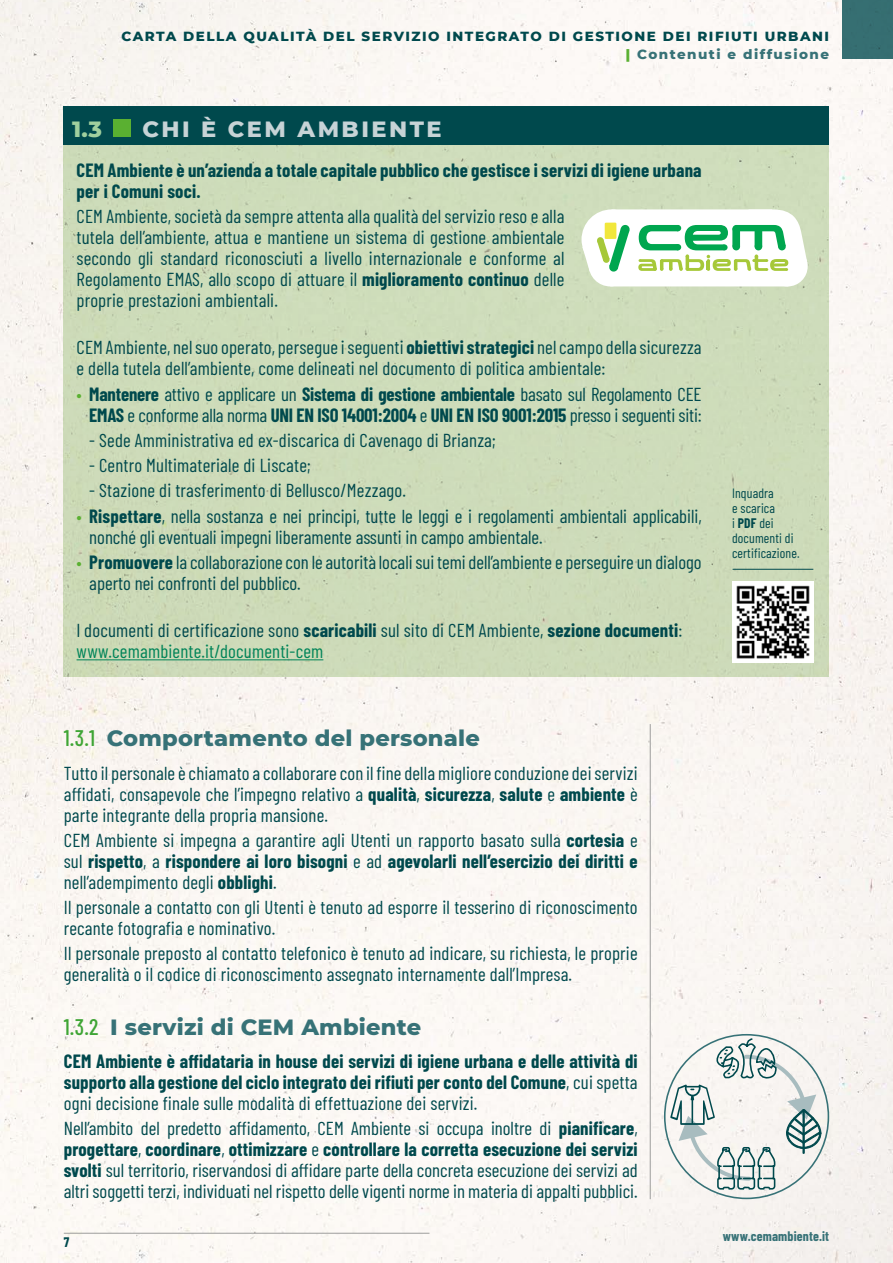
<style>
.page{position:relative;width:893px;height:1263px;background:#faf7f3}
.page>*{position:absolute;margin:0;border:0;box-sizing:border-box;transform-origin:0 0}
.t1{font:800 22.5px "Montserrat";letter-spacing:.01em;color:#377277}
.t2{font:800 22.5px "Montserrat";letter-spacing:.11em;color:#c7d3d6}
.t3{font:800 22.5px "Montserrat";color:#a0cf9e}
.t4{font:18.75px/21px "Barlow Condensed";letter-spacing:.01em;color:#00494d}
.t5{font:700 18.75px/21px "Barlow Condensed";letter-spacing:.01em;color:#00494d}
.t6{font:18.75px/21px "Barlow Condensed";letter-spacing:-.01em;color:#00494d;text-align:right}
.t7{font:800 13.5px/18px "Montserrat";letter-spacing:.11em;color:#00494d;text-align:right}
.t8{font:13.5px/15px "Barlow Condensed";letter-spacing:.01em;color:#00494d}
.t9{font:700 13.5px "Barlow Condensed";letter-spacing:.01em;color:#377277}
.t10{font:700 13.5px "Barlow Condensed";color:#00494d}
.s1{font-weight:900;color:#5ab031}
.s2{color:#377277}
.s3{font-weight:700}
.s4{font-size:18px;color:#5ab031}
.s5{color:#008458}
.s6{font-family:"Barlow Condensed";font-weight:500;color:#3fa535}
.s7{font-weight:400}
</style>
<div class="page">
<div style="left:842px;top:0;width:51px;height:59px;background:#377277"></div>
<hr style="left:64px;top:1233px;width:365px;height:1px;background:#9d9d9c">
<div style="left:64px;top:106px;width:765px;height:571px;background:#cddbba"></div>
<hr style="left:77px;top:659px;width:246px;height:1px;background:#008458">
<div style="left:64px;top:106px;width:765px;height:39px;background:#00494d"></div>
<div style="left:114px;top:120px;width:17px;height:17px;background:#5ab031"></div>
<svg style="left:582px;top:209px;width:225px;height:77px"></svg>
<img style="left:732px;top:581px;width:81px;height:81px">
<hr style="left:732px;top:569px;width:81px;height:1px;background:#00494d">
<hr style="left:650px;top:724px;width:1px;height:475px;background:#9d9d9c">
<svg style="left:670px;top:1037px;width:151px;height:153px"></svg>
<p class="t7" style="left:121px;top:27px;width:709px">CARTA DELLA QUALITÀ DEL SERVIZIO INTEGRATO DI GESTIONE DEI RIFIUTI URBANI <span class="s1">|</span> <span class="s2">Contenuti e diffusione</span></p>
<p class="t3" style="left:72px;top:112px;width:31px">1.3</p>
<p class="t2" style="left:142px;top:112px;width:301px">CHI È CEM AMBIENTE</p>
<p class="t5" style="left:77px;top:158px;width:627px">CEM Ambiente è un’azienda a totale capitale pubblico che gestisce i servizi di igiene urbana per i Comuni soci.</p>
<p class="t4" style="left:77px;top:204px;width:489px;text-align:justify">CEM Ambiente, società da sempre attenta alla qualità del servizio reso e alla tutela dell’ambiente, attua e mantiene un sistema di gestione ambientale secondo gli standard riconosciuti a livello internazionale e conforme al Regolamento EMAS, allo scopo di attuare il <span class="s3">miglioramento continuo</span> delle proprie prestazioni ambientali.</p>
<p class="t4" style="left:77px;top:336px;width:627px">CEM Ambiente, nel suo operato, persegue i seguenti <span class="s3">obiettivi strategici</span> nel campo della sicurezza e della tutela dell’ambiente, come delineati nel documento di politica ambientale:</p>
<p class="t6" style="left:77px;top:382px;width:627px"><span class="s4">•</span> <span class="s3">Mantenere</span> attivo e applicare un <span class="s3">Sistema di gestione ambientale</span> basato sul Regolamento CEE<br><span class="s3">EMAS</span> e conforme alla norma <span class="s3">UNI EN ISO 14001:2004</span> e <span class="s3">UNI EN ISO 9001:2015</span> presso i seguenti siti:</p>
<p class="t4" style="left:89px;top:428px;width:408px">- Sede Amministrativa ed ex-discarica di Cavenago di Brianza;</p>
<p class="t4" style="left:89px;top:454px;width:223px">- Centro Multimateriale di Liscate;</p>
<p class="t4" style="left:89px;top:479px;width:318px">- Stazione di trasferimento di Bellusco/Mezzago.</p>
<p class="t4" style="left:89px;top:504px;width:614px;text-indent:-13px"><span class="s4">•</span> <span class="s3">Rispettare</span>, nella sostanza e nei principi, tutte le leggi e i regolamenti ambientali applicabili, nonché gli eventuali impegni liberamente assunti in campo ambientale.</p>
<p class="t4" style="left:89px;top:550px;width:614px;text-indent:-13px"><span class="s4">•</span> <span class="s3">Promuovere</span> la collaborazione con le autorità locali sui temi dell’ambiente e perseguire un dialogo aperto nei confronti del pubblico.</p>
<p class="t4" style="left:77px;top:619px;width:607px">I documenti di certificazione sono <span class="s3">scaricabili</span> sul sito di CEM Ambiente, <span class="s3">sezione documenti</span>: <span class="s5">www.cemambiente.it/documenti-cem</span></p>
<p class="t8" style="left:732px;top:485px;width:69px">Inquadra<br>e scarica<br>i <span class="s3">PDF</span> dei documenti di certificazione.</p>
<p class="t1" style="left:64px;top:721px;width:418px"><span class="s6">1.3.1</span> Comportamento del personale</p>
<p class="t4" style="left:64px;top:761px;width:575px;text-align:justify">Tutto il personale è chiamato a collaborare con il fine della migliore conduzione dei servizi affidati, consapevole che l’impegno relativo a <span class="s3">qualità</span>, <span class="s3">sicurezza</span>, <span class="s3">salute</span> e <span class="s3">ambiente</span> è parte integrante della propria mansione.</p>
<p class="t4" style="left:64px;top:828px;width:575px;text-align:justify">CEM Ambiente si impegna a garantire agli Utenti un rapporto basato sulla <span class="s3">cortesia</span> e sul <span class="s3">rispetto</span>, a <span class="s3">rispondere ai loro bisogni</span> e ad <span class="s3">agevolarli nell’esercizio dei diritti e </span>nell’adempimento degli <span class="s3">obblighi</span>.</p>
<p class="t4" style="left:64px;top:895px;width:575px">Il personale a contatto con gli Utenti è tenuto ad esporre il tesserino di riconoscimento recante fotografia e nominativo.</p>
<p class="t4" style="left:64px;top:942px;width:575px">Il personale preposto al contatto telefonico è tenuto ad indicare, su richiesta, le proprie generalità o il codice di riconoscimento assegnato internamente dall’Impresa.</p>
<p class="t1" style="left:64px;top:1011px;width:359px"><span class="s6">1.3.2</span> I servizi di CEM Ambiente</p>
<p class="t5" style="left:64px;top:1050px;width:575px;text-align:justify">CEM Ambiente è affidataria in house dei servizi di igiene urbana e delle attività di supporto alla gestione del ciclo integrato dei rifiuti per conto del Comune<span class="s7">, cui spetta ogni decisione finale sulle modalità di effettuazione dei servizi.</span></p>
<p class="t4" style="left:64px;top:1117px;width:575px;text-align:justify">Nell’ambito del predetto affidamento, CEM Ambiente si occupa inoltre di <span class="s3">pianificare</span>, <span class="s3">progettare</span>, <span class="s3">coordinare</span>, <span class="s3">ottimizzare</span> e <span class="s3">controllare la corretta esecuzione dei servizi svolti</span> sul territorio, riservandosi di affidare parte della concreta esecuzione dei servizi ad altri soggetti terzi, individuati nel rispetto delle vigenti norme in materia di appalti pubblici.</p>
<p class="t10" style="left:64px;top:1232px;width:7px">7</p>
<p class="t9" style="left:723px;top:1226px;width:108px">www.cemambiente.it</p>
</div>
